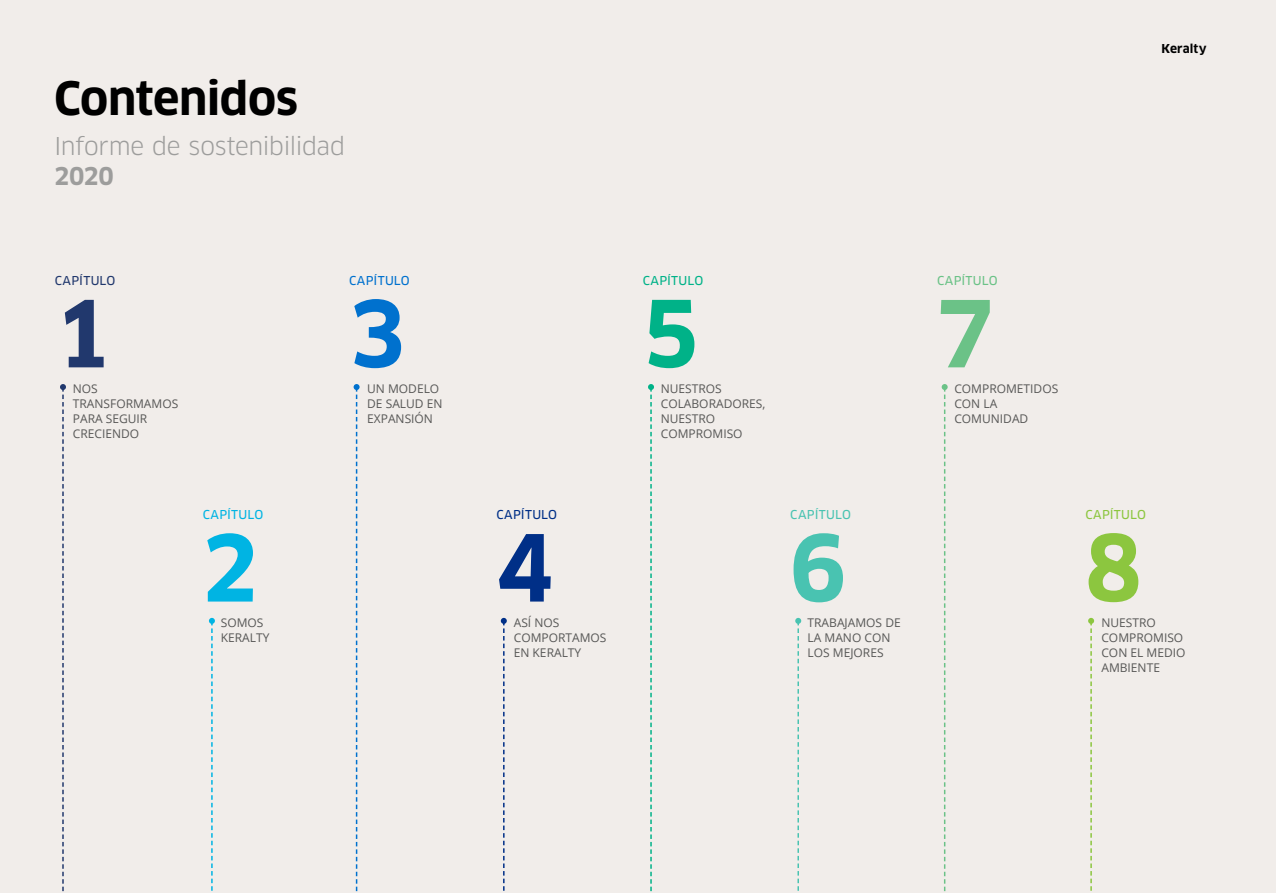
<style>
.page{position:relative;width:1276px;height:893px;background:#f1edea}
.page>*{position:absolute;margin:0;border:0;box-sizing:border-box;transform-origin:0 0}
.Keralty_texto{font:700 90px "Clan Pro";color:#21386d}
.Keralty_texto-2{font:700 90px "Clan Pro";color:#00b4e3}
.Keralty_texto-3{font:700 90px "Clan Pro";color:#0071ce}
.Keralty_texto-4{font:700 90px "Clan Pro";color:#002f87}
.Keralty_texto-5{font:700 90px "Clan Pro";color:#00b288}
.Keralty_texto-6{font:700 90px "Clan Pro";color:#49c3b1}
.Keralty_texto-7{font:700 90px "Clan Pro";color:#6bc287}
.Keralty_texto-8{font:700 90px "Clan Pro";color:#8cc63f}
.t1{font:700 45px "Clan Pro";letter-spacing:-.015em;color:#000}
.t2{font:24px "Clan Pro";letter-spacing:-.025em;color:#9d9d9c}
.t3{font:700 24px "Clan Pro";color:#9d9d9c}
.Keralty_Texto_grafic{font:12px/15px "Open Sans";color:#575756}
.Keralty_texto-9{font:12px "Clan Pro News";letter-spacing:.015em;color:#21386d}
.Keralty_texto-10{font:12px "Clan Pro News";letter-spacing:.015em;color:#00b4e3}
.Keralty_texto-11{font:12px "Clan Pro News";letter-spacing:.015em;color:#0071ce}
.Keralty_texto-12{font:12px "Clan Pro News";letter-spacing:.015em;color:#002f87}
.Keralty_texto-13{font:12px "Clan Pro News";letter-spacing:.015em;color:#00b288}
.Keralty_texto-14{font:12px "Clan Pro News";letter-spacing:.015em;color:#49c3b1}
.Keralty_texto-15{font:12px "Clan Pro News";letter-spacing:.015em;color:#6bc287}
.Keralty_texto-16{font:12px "Clan Pro News";letter-spacing:.015em;color:#8cc63f}
.Keralty_texto-17{font:700 12px "Clan Pro";letter-spacing:.005em;color:#000}
</style>
<div class="page">
<svg style="left:648px;top:384px;width:6px;height:508px"></svg>
<svg style="left:60px;top:384px;width:6px;height:508px"></svg>
<svg style="left:209px;top:618px;width:6px;height:273px"></svg>
<svg style="left:353px;top:384px;width:6px;height:508px"></svg>
<svg style="left:501px;top:618px;width:6px;height:273px"></svg>
<svg style="left:795px;top:618px;width:6px;height:273px"></svg>
<svg style="left:941px;top:384px;width:6px;height:508px"></svg>
<svg style="left:1088px;top:618px;width:6px;height:273px"></svg>
<p class="t1" style="left:54px;top:72px;width:245px">Contenidos</p>
<p class="t2" style="left:54px;top:132px;width:292px">Informe de sostenibilidad</p>
<p class="t3" style="left:54px;top:162px;width:61px">2020</p>
<p class="Keralty_texto-9" style="left:55px;top:274px;width:62px">CAPÍTULO</p>
<p class="Keralty_texto" style="left:54px;top:282px;width:59px">1</p>
<p class="Keralty_Texto_grafic" style="left:73px;top:381px;width:107px">NOS<br>TRANSFORMAMOS<br>PARA SEGUIR<br>CRECIENDO</p>
<p class="Keralty_texto-10" style="left:203px;top:508px;width:62px">CAPÍTULO</p>
<p class="Keralty_texto-2" style="left:201px;top:516px;width:59px">2</p>
<p class="Keralty_Texto_grafic" style="left:221px;top:615px;width:50px">SOMOS<br>KERALTY</p>
<p class="Keralty_texto-11" style="left:349px;top:274px;width:62px">CAPÍTULO</p>
<p class="Keralty_texto-3" style="left:348px;top:282px;width:59px">3</p>
<p class="Keralty_Texto_grafic" style="left:367px;top:381px;width:77px">UN MODELO<br>DE SALUD EN<br>EXPANSIÓN</p>
<p class="Keralty_texto-17" style="left:1161px;top:42px;width:46px">Keralty</p>
<p class="Keralty_texto-12" style="left:496px;top:508px;width:62px">CAPÍTULO</p>
<p class="Keralty_texto-4" style="left:496px;top:516px;width:59px">4</p>
<p class="Keralty_Texto_grafic" style="left:514px;top:615px;width:94px">ASÍ NOS<br>COMPORTAMOS<br>EN KERALTY</p>
<p class="Keralty_texto-13" style="left:643px;top:274px;width:62px">CAPÍTULO</p>
<p class="Keralty_texto-5" style="left:642px;top:282px;width:59px">5</p>
<p class="Keralty_Texto_grafic" style="left:661px;top:381px;width:106px">NUESTROS<br>COLABORADORES,<br>NUESTRO<br>COMPROMISO</p>
<p class="Keralty_texto-14" style="left:790px;top:508px;width:62px">CAPÍTULO</p>
<p class="Keralty_texto-6" style="left:789px;top:516px;width:59px">6</p>
<p class="Keralty_Texto_grafic" style="left:807px;top:615px;width:95px">TRABAJAMOS DE<br>LA MANO CON<br>LOS MEJORES</p>
<p class="Keralty_texto-15" style="left:937px;top:274px;width:62px">CAPÍTULO</p>
<p class="Keralty_texto-7" style="left:936px;top:282px;width:59px">7</p>
<p class="Keralty_Texto_grafic" style="left:954px;top:381px;width:105px">COMPROMETIDOS<br>CON LA<br>COMUNIDAD</p>
<p class="Keralty_texto-16" style="left:1085px;top:508px;width:62px">CAPÍTULO</p>
<p class="Keralty_texto-8" style="left:1084px;top:516px;width:59px">8</p>
<p class="Keralty_Texto_grafic" style="left:1101px;top:615px;width:86px">NUESTRO<br>COMPROMISO<br>CON EL MEDIO<br>AMBIENTE</p>
</div>
